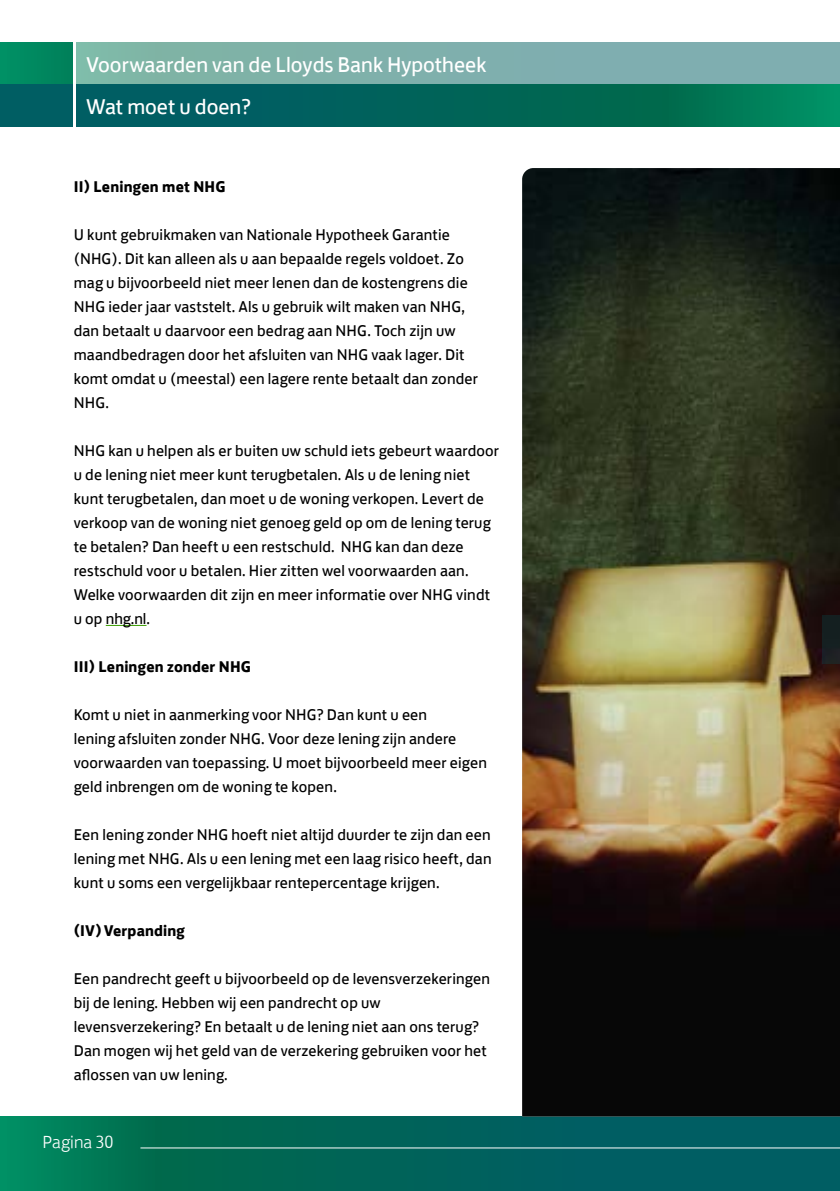
<style>
.page{position:relative;width:840px;height:1191px;background:#fff}
.page>*{position:absolute;margin:0;border:0;box-sizing:border-box;transform-origin:0 0}
.t1{font:22px/42px "Lloyds Bank Jack";color:#fff}
.t2{font:300 18px "Lloyds Bank Jack";color:#fff}
.t3{font:16px/24px "Lloyds Bank Jack";letter-spacing:.01em;color:#000}
.t4{font:700 16px "Lloyds Bank Jack";letter-spacing:.01em;color:#000}
</style>
<div class="page">
<svg style="left:0;top:1116px;width:839px;height:75px"></svg>
<hr style="left:140px;top:1147px;width:699px;height:1px;background:#fff">
<div style="left:0;top:43px;width:839px;height:41px;background:#008960"></div>
<div style="left:74px;top:43px;width:765px;height:41px;background:#7fafad"></div>
<hr style="left:74px;top:42px;width:2px;height:42px;background:#fff">
<svg style="left:0;top:84px;width:839px;height:42px"></svg>
<hr style="left:74px;top:84px;width:2px;height:42px;background:#fff">
<hr style="left:106px;top:625px;width:40px;height:1px;background:#3b9d00">
<img style="left:522px;top:168px;width:317px;height:948px">
<div style="left:822px;top:615px;width:17px;height:48px;background:#151f21"></div>
<h1 class="t1" style="left:86px;top:41px;width:401px">Voorwaarden van de Lloyds Bank Hypotheek<br>Wat moet u doen?</h1>
<p class="t4" style="left:74px;top:173px;width:153px">II) Leningen met NHG</p>
<p class="t3" style="left:74px;top:221px;width:405px">U kunt gebruikmaken van Nationale Hypotheek Garantie (NHG). Dit kan alleen als u aan bepaalde regels voldoet. Zo mag u bijvoorbeeld niet meer lenen dan de kostengrens die NHG ieder jaar vaststelt. Als u gebruik wilt maken van NHG, dan betaalt u daarvoor een bedrag aan NHG. Toch zijn uw maandbedragen door het afsluiten van NHG vaak lager. Dit komt omdat u (meestal) een lagere rente betaalt dan zonder NHG.</p>
<p class="t3" style="left:74px;top:437px;width:426px">NHG kan u helpen als er buiten uw schuld iets gebeurt waardoor u de lening niet meer kunt terugbetalen. Als u de lening niet kunt terugbetalen, dan moet u de woning verkopen. Levert de verkoop van de woning niet genoeg geld op om de lening terug te betalen? Dan heeft u een restschuld. NHG kan dan deze restschuld voor u betalen. Hier zitten wel voorwaarden aan.<br>Welke voorwaarden dit zijn en meer informatie over NHG vindt u op nhg.nl.</p>
<p class="t4" style="left:74px;top:653px;width:179px">III) Leningen zonder NHG</p>
<p class="t3" style="left:74px;top:701px;width:414px">Komt u niet in aanmerking voor NHG? Dan kunt u een<br>lening afsluiten zonder NHG. Voor deze lening zijn andere voorwaarden van toepassing. U moet bijvoorbeeld meer eigen geld inbrengen om de woning te kopen.</p>
<p class="t3" style="left:74px;top:821px;width:419px;text-align:justify">Een lening zonder NHG hoeft niet altijd duurder te zijn dan een lening met NHG. Als u een lening met een laag risico heeft, dan kunt u soms een vergelijkbaar rentepercentage krijgen.</p>
<p class="t4" style="left:74px;top:917px;width:113px">(IV)Verpanding</p>
<p class="t3" style="left:74px;top:965px;width:417px">Een pandrecht geeft u bijvoorbeeld op de levensverzekeringen bij de lening. Hebben wij een pandrecht op uw levensverzekering? En betaalt u de lening niet aan ons terug?<br>Dan mogen wij het geld van de verzekering gebruiken voor het aflossen van uw lening.</p>
<p class="t2" style="left:43px;top:1127px;width:72px">Pagina 30</p>
</div>
